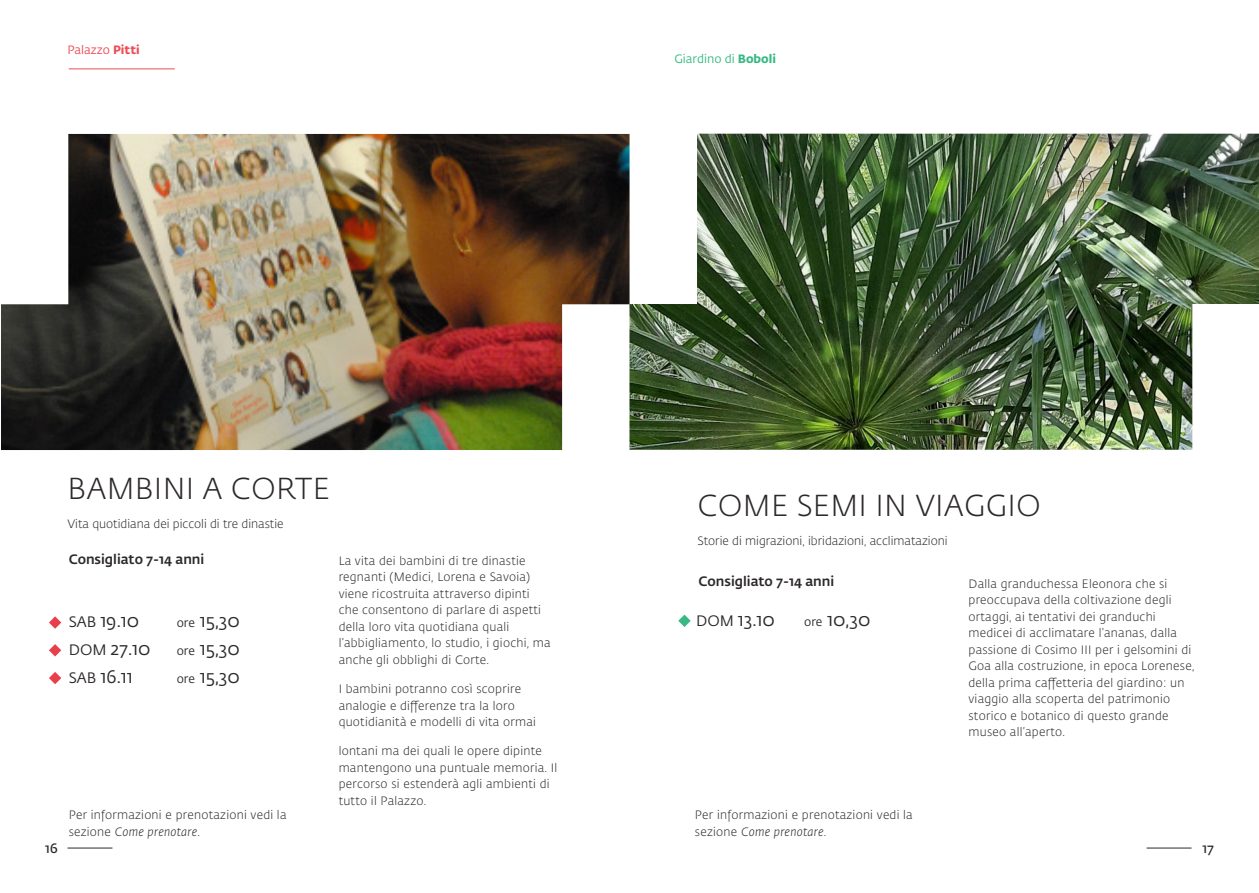
<style>
.page{position:relative;width:1259px;height:893px;background:#fff}
.page>*{position:absolute;margin:0;border:0;box-sizing:border-box;transform-origin:0 0}
.t1{font:300 30px "Fedra Sans Pro";letter-spacing:.01em;color:#2d292a}
.t2{font:18px "Fedra Sans Pro";color:#2d292a}
.t3{font:500 13.5px "Fedra Sans Pro";color:#2d292a}
.t4{font:600 13.5px "Fedra Sans Pro";color:#2d292a}
.t5{font:300 12px/16.5px "Fedra Sans Pro";letter-spacing:.02em;color:#2d292a}
.t6{font:300 12px "Fedra Sans Pro";color:#2d292a}
.t7{font:12px "Fedra Sans Pro";color:#38b983}
.t8{font:12px "Fedra Sans Pro";color:#ef4b55}
.s1{font-weight:700}
.s2{font-size:15px}
.s3{font-size:12px}
.s4{font-style:italic}
</style>
<div class="page">
<hr style="left:67px;top:848px;width:45px;height:1px;background:#2d292a">
<hr style="left:1146px;top:848px;width:45px;height:1px;background:#2d292a">
<img style="left:1px;top:134px;width:1258px;height:316px">
<svg style="left:49px;top:616px;width:12px;height:13px"></svg>
<hr style="left:69px;top:69px;width:106px;height:1px;background:#ef4b55">
<svg style="left:49px;top:644px;width:12px;height:12px"></svg>
<svg style="left:49px;top:672px;width:12px;height:12px"></svg>
<svg style="left:678px;top:615px;width:12px;height:12px"></svg>
<p class="t8" style="left:67px;top:42px;width:74px">Palazzo <span class="s1">Pitti</span></p>
<p class="t7" style="left:674px;top:51px;width:103px">Giardino di <span class="s1">Boboli</span></p>
<p class="t1" style="left:68px;top:468px;width:264px">BAMBINI A CORTE</p>
<p class="t6" style="left:67px;top:516px;width:218px">Vita quotidiana dei piccoli di tre dinastie</p>
<p class="t3" style="left:69px;top:548px;width:137px">Consigliato 7-14 anni</p>
<p class="t2" style="left:69px;top:609px;width:72px"><span class="s2">SAB</span> 19.10</p>
<p class="t2" style="left:177px;top:609px;width:65px"><span class="s3">ore</span> 15,30</p>
<p class="t2" style="left:69px;top:636px;width:83px"><span class="s2">DOM</span> 27.10</p>
<p class="t2" style="left:177px;top:636px;width:65px"><span class="s3">ore</span> 15,30</p>
<p class="t2" style="left:69px;top:664px;width:66px"><span class="s2">SAB</span> 16.11</p>
<p class="t2" style="left:177px;top:664px;width:65px"><span class="s3">ore</span> 15,30</p>
<p class="t5" style="left:339px;top:552px;width:214px">La vita dei bambini di tre dinastie regnanti (Medici, Lorena e Savoia) viene ricostruita attraverso dipinti che consentono di parlare di aspetti della loro vita quotidiana quali l’abbigliamento, lo studio, i giochi, ma anche gli obblighi di Corte.</p>
<p class="t5" style="left:339px;top:680px;width:199px">I bambini potranno così scoprire analogie e differenze tra la loro quotidianità e modelli di vita ormai</p>
<p class="t5" style="left:339px;top:743px;width:220px">lontani ma dei quali le opere dipinte mantengono una puntuale memoria. Il percorso si estenderà agli ambienti di tutto il Palazzo.</p>
<p class="t1" style="left:697px;top:486px;width:345px">COME SEMI IN VIAGGIO</p>
<p class="t6" style="left:697px;top:533px;width:252px">Storie di migrazioni, ibridazioni, acclimatazioni</p>
<p class="t5" style="left:968px;top:575px;width:227px">Dalla granduchessa Eleonora che si preoccupava della coltivazione degli ortaggi, ai tentativi dei granduchi medicei di acclimatare l’ananas, dalla passione di Cosimo III per i gelsomini di Goa alla costruzione, in epoca Lorenese, della prima caffetteria del giardino: un viaggio alla scoperta del patrimonio storico e botanico di questo grande museo all’aperto.</p>
<p class="t3" style="left:698px;top:571px;width:137px">Consigliato 7-14 anni</p>
<p class="t2" style="left:696px;top:607px;width:80px"><span class="s2">DOM</span> 13.10</p>
<p class="t2" style="left:804px;top:607px;width:68px"><span class="s3">ore</span> 10,30</p>
<p class="t5" style="left:69px;top:807px;width:219px">Per informazioni e prenotazioni vedi la sezione <span class="s4">Come prenotare</span>.</p>
<p class="t5" style="left:695px;top:807px;width:219px">Per informazioni e prenotazioni vedi la sezione <span class="s4">Come prenotare</span>.</p>
<p class="t4" style="left:45px;top:838px;width:14px">16</p>
<p class="t4" style="left:1202px;top:838px;width:13px">17</p>
</div>
